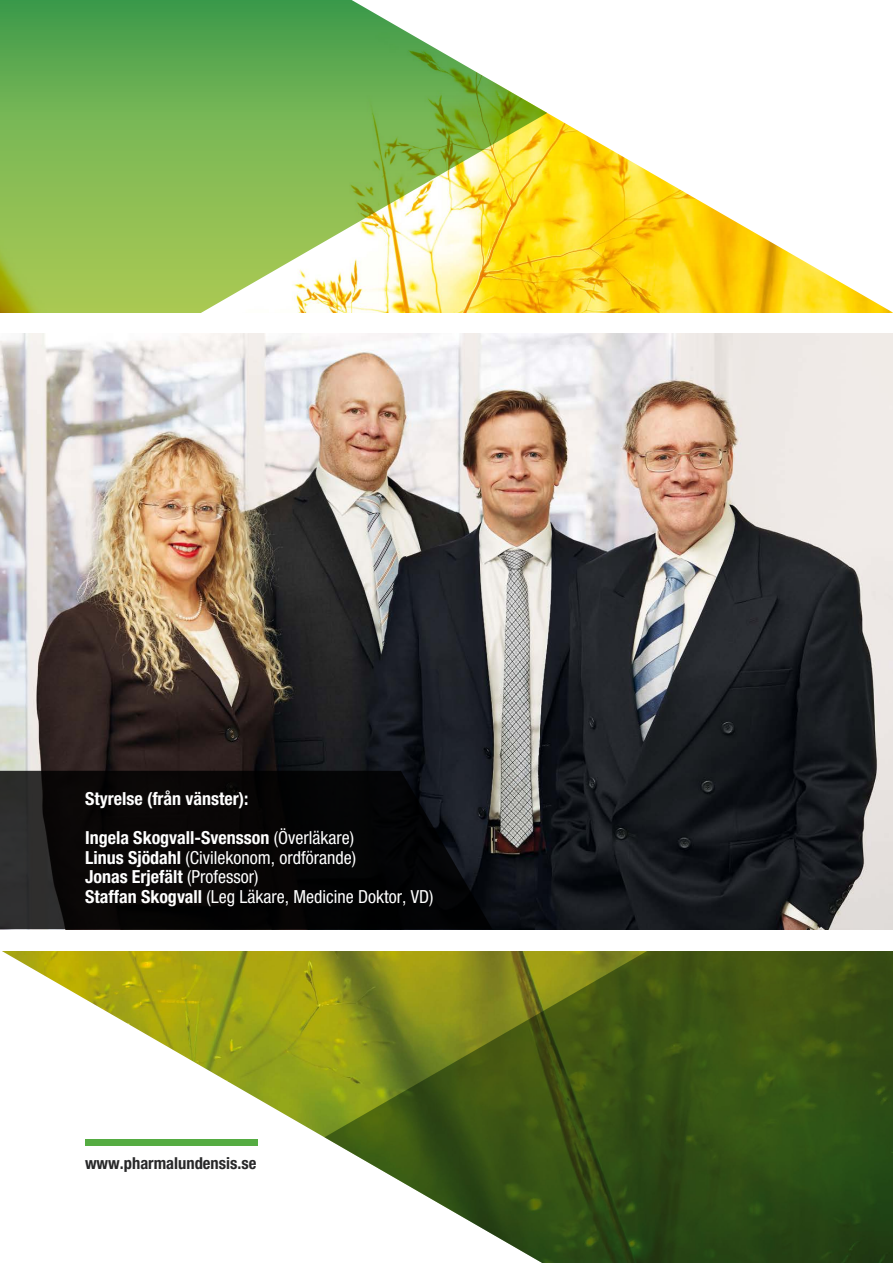
<style>
.page{position:relative;width:893px;height:1263px;background:#fff}
.page>*{position:absolute;margin:0;border:0;box-sizing:border-box;transform-origin:0 0}
.Brödtext{font:700 condensed 18px "Helvetica Neue";color:#fff}
.Brödtext-2{font:condensed 18px "Helvetica Neue";color:#fff}
.t1{font:700 condensed 16.5px "Helvetica Neue";color:#282829}
.s1{font-weight:400}
.s2{font-weight:700}
</style>
<div class="page">
<img style="left:2px;top:951px;width:322px;height:195px">
<svg style="left:324px;top:951px;width:569px;height:312px;background:#526826"></svg>
<img style="left:547px;top:112px;width:346px;height:201px">
<svg style="left:0;top:0;width:547px;height:313px;background:#9bc467"></svg>
<div style="left:85px;top:1140px;width:172px;height:6px;background:#55ac42"></div>
<img style="left:0;top:334px;width:893px;height:595px">
<svg style="left:0;top:771px;width:492px;height:158px;background:#0b0b0c"></svg>
<p class="Brödtext" style="left:85px;top:788px;width:165px">Styrelse (från vänster):</p>
<p class="Brödtext" style="left:85px;top:827px;width:271px">Ingela Skogvall-Svensson <span class="s1">(Överläkare)</span></p>
<p class="Brödtext-2" style="left:85px;top:847px;width:273px"><span class="s2">Linus Sjödahl</span> (Civilekonom, ordförande)</p>
<p class="Brödtext" style="left:85px;top:866px;width:175px">Jonas Erjefält <span class="s1">(Professor)</span></p>
<p class="Brödtext-2" style="left:85px;top:886px;width:350px"><span class="s2">Staffan Skogvall</span> (Leg Läkare, Medicine Doktor, VD)</p>
<p class="t1" style="left:85px;top:1153px;width:173px">www.pharmalundensis.se</p>
</div>
